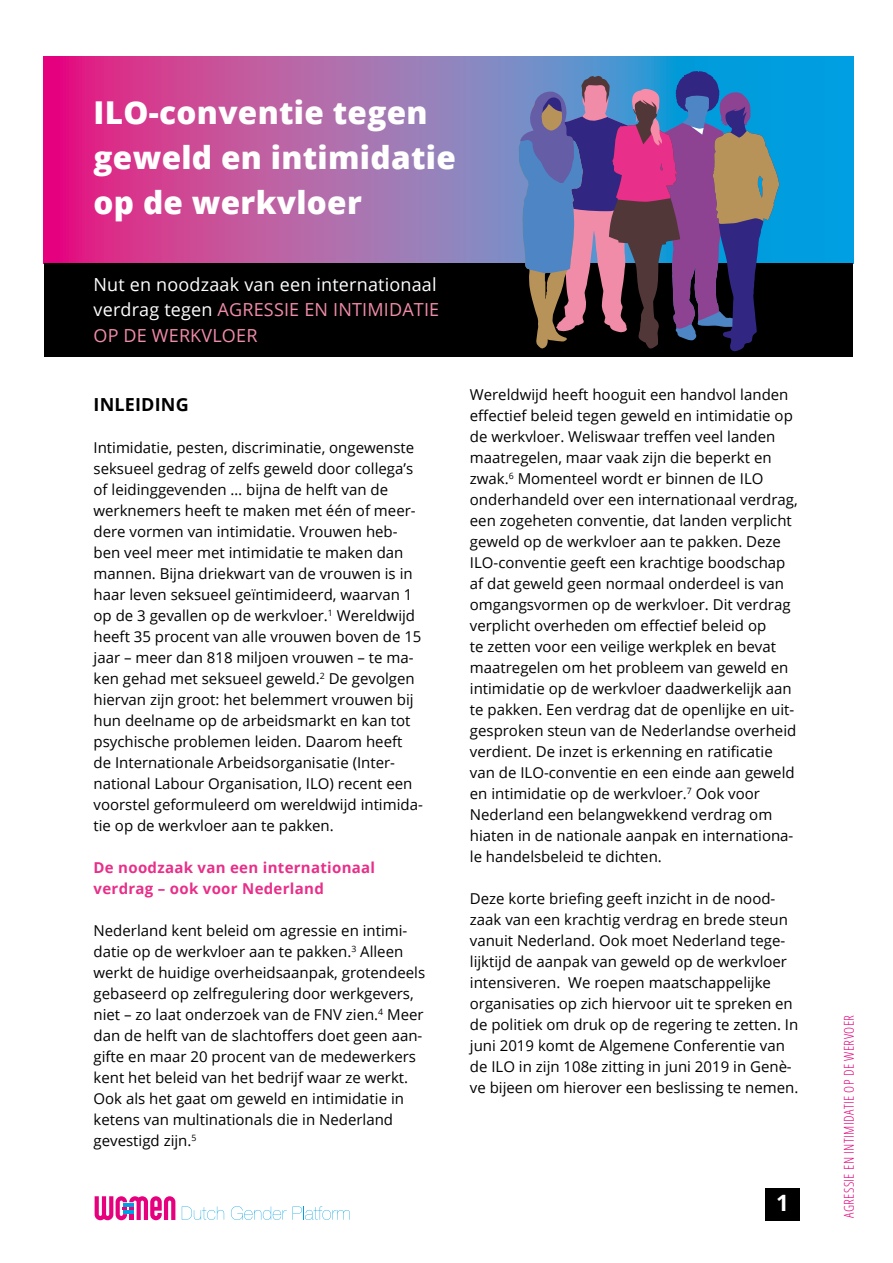
<style>
.page{position:relative;width:893px;height:1263px;background:#fff}
.page>*{position:absolute;margin:0;border:0;box-sizing:border-box;transform-origin:0 0}
.t1{font:800 31.5px/45px "Open Sans";letter-spacing:.01em;color:#fff}
.t2{font:700 22.5px "Open Sans";color:#fff}
.t3{font:18px/25.5px "Open Sans";letter-spacing:.01em;color:#fff}
.t4{font:700 18px "Open Sans";letter-spacing:.01em;color:#000}
.t5{font:15px/21px "Open Sans";color:#000}
.t6{font:700 15px/21px "Open Sans";letter-spacing:.02em;color:#e82f89}
.t7{font:300 condensed 13.5px "Open Sans";letter-spacing:.03em;color:#e6007d}
.s1{color:#f08ba8}
</style>
<div class="page">
<div style="left:765px;top:1188px;width:34px;height:32px;background:#000"></div>
<svg style="left:95px;top:1196px;width:80px;height:24px"></svg>
<svg style="left:182px;top:1206px;width:42px;height:14px"></svg>
<svg style="left:231px;top:1206px;width:56px;height:14px"></svg>
<svg style="left:293px;top:1206px;width:57px;height:14px"></svg>
<svg style="left:44px;top:56px;width:809px;height:208px;background:#9b65ac"></svg>
<div style="left:45px;top:264px;width:808px;height:93px;background:#000"></div>
<svg style="left:519px;top:70px;width:260px;height:282px"></svg>
<h1 class="t1" style="left:94px;top:88px;width:364px">ILO-conventie tegen geweld en intimidatie op de werkvloer</h1>
<p class="t3" style="left:94px;top:271px;width:347px">Nut en noodzaak van een internationaal verdrag tegen <span class="s1">AGRESSIE EN INTIMIDATIE<br>OP DE WERKVLOER</span></p>
<p class="t4" style="left:94px;top:391px;width:97px">INLEIDING</p>
<p class="t5" style="left:94px;top:436px;width:331px">Intimidatie, pesten, discriminatie, ongewenste seksueel gedrag of zelfs geweld door collega’s of leidinggevenden … bijna de helft van de werknemers heeft te maken met één of meer&shy;dere vormen van intimidatie. Vrouwen heb&shy;ben veel meer met intimidatie te maken dan mannen. Bijna driekwart van de vrouwen is in haar leven seksueel geïntimideerd, waarvan 1 op de 3 gevallen op de werkvloer.<sup>1</sup> Wereldwijd heeft 35 procent van alle vrouwen boven de 15 jaar – meer dan 818 miljoen vrouwen – te ma&shy;ken gehad met seksueel geweld.<sup>2</sup> De gevolgen hiervan zijn groot: het belemmert vrouwen bij hun deelname op de arbeidsmarkt en kan tot psychische problemen leiden. Daarom heeft de Internationale Arbeidsorganisatie (Inter&shy;national Labour Organisation, ILO) recent een voorstel geformuleerd om wereldwijd intimida&shy;tie op de werkvloer aan te pakken.</p>
<p class="t6" style="left:94px;top:856px;width:283px">De noodzaak van een internationaal verdrag – ook voor Nederland</p>
<p class="t5" style="left:94px;top:919px;width:333px">Nederland kent beleid om agressie en intimi&shy;datie op de werkvloer aan te pakken.<sup>3</sup> Alleen werkt de huidige overheidsaanpak, grotendeels gebaseerd op zelfregulering door werkgevers, niet – zo laat onderzoek van de FNV zien.<sup>4</sup> Meer dan de helft van de slachtoffers doet geen aan&shy;gifte en maar 20 procent van de medewerkers kent het beleid van het bedrijf waar ze werkt.<br>Ook als het gaat om geweld en intimidatie in ketens van multinationals die in Nederland gevestigd zijn.<sup>5</sup></p>
<p class="t5" style="left:470px;top:384px;width:329px">Wereldwijd heeft hooguit een handvol landen effectief beleid tegen geweld en intimidatie op de werkvloer. Weliswaar treffen veel landen maatregelen, maar vaak zijn die beperkt en zwak.<sup>6</sup> Momenteel wordt er binnen de ILO onderhandeld over een internationaal verdrag, een zogeheten conventie, dat landen verplicht geweld op de werkvloer aan te pakken. Deze ILO-conventie geeft een krachtige boodschap af dat geweld geen normaal onderdeel is van omgangsvormen op de werkvloer. Dit verdrag verplicht overheden om effectief beleid op<br>te zetten voor een veilige werkplek en bevat maatregelen om het probleem van geweld en intimidatie op de werkvloer daadwerkelijk aan te pakken. Een verdrag dat de openlijke en uit&shy;gesproken steun van de Nederlandse overheid verdient. De inzet is erkenning en ratificatie van de ILO-conventie en een einde aan geweld en intimidatie op de werkvloer.<sup>7</sup> Ook voor Nederland een belangwekkend verdrag om hiaten in de nationale aanpak en internationa&shy;le handelsbeleid te dichten.</p>
<p class="t5" style="left:470px;top:888px;width:330px">Deze korte briefing geeft inzicht in de nood&shy;zaak van een krachtig verdrag en brede steun vanuit Nederland. Ook moet Nederland tege&shy;lijktijd de aanpak van geweld op de werkvloer intensiveren. We roepen maatschappelijke organisaties op zich hiervoor uit te spreken en de politiek om druk op de regering te zetten. In juni 2019 komt de Algemene Conferentie van de ILO in zijn 108e zitting in juni 2019 in Genè&shy;ve bijeen om hierover een beslissing te nemen.</p>
<h2 class="t2" style="left:776px;top:1187px;width:14px">1</h2>
<p class="t7" style="left:840px;top:1218px;width:205px;rotate:-90deg">AGRESSIE EN INTIMIDATIE OP DE WERVOER</p>
</div>
